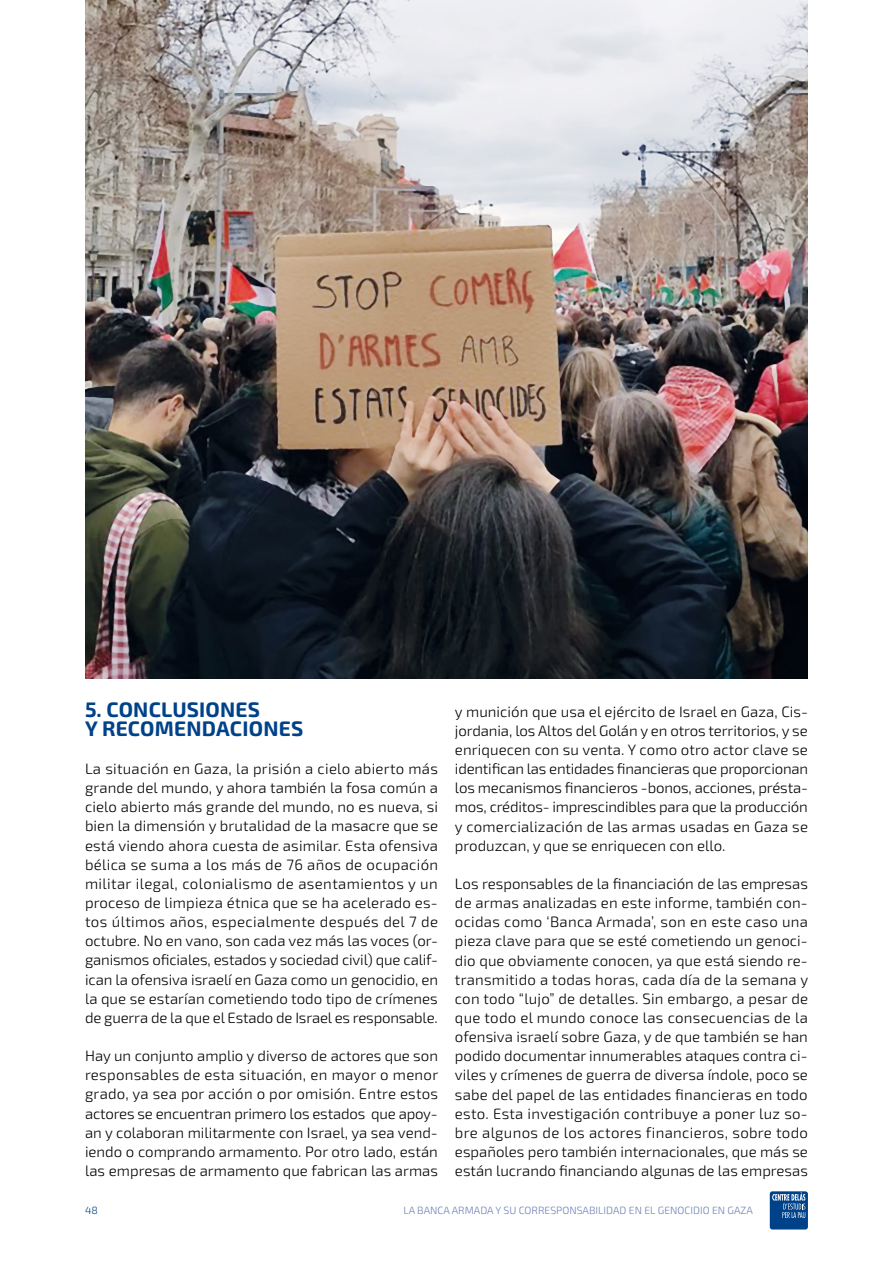
<style>
.page{position:relative;width:893px;height:1263px;background:#fff}
.page>*{position:absolute;margin:0;border:0;box-sizing:border-box;transform-origin:0 0}
.t1{font:700 21px/19.2px "Exo 2.0";letter-spacing:.01em;color:#004289}
.t2{font:300 15px/19.2px "Exo 2.0";color:#000;text-align:justify}
.t3{font:300 10.5px "Exo 2.0";color:#6d80b6}
.t4{font:300 10.5px "Exo 2.0";color:#004289}
</style>
<div class="page">
<div style="left:770px;top:1191px;width:38px;height:38px;background:#004289;border-radius:3px"></div>
<svg style="left:772px;top:1192px;width:33px;height:26px"></svg>
<img style="left:85px;top:0;width:723px;height:678px">
<h1 class="t1" style="left:85px;top:700px;width:220px">5. CONCLUSIONES<br>Y RECOMENDACIONES</h1>
<p class="t2" style="left:85px;top:759px;width:355px">La situación en Gaza, la prisión a cielo abierto más grande del mundo, y ahora también la fosa común a cielo abierto más grande del mundo, no es nueva, si bien la dimensión y brutalidad de la masacre que se está viendo ahora cuesta de asimilar. Esta ofensiva bélica se suma a los más de 76 años de ocupación militar ilegal, colonialismo de asentamientos y un proceso de limpieza étnica que se ha acelerado es&shy;tos últimos años, especialmente después del 7 de octubre. No en vano, son cada vez más las voces (or&shy;ganismos oficiales, estados y sociedad civil) que calif&shy;ican la ofensiva israelí en Gaza como un genocidio, en la que se estarían cometiendo todo tipo de crímenes de guerra de la que el Estado de Israel es responsable.</p>
<p class="t2" style="left:85px;top:1046px;width:355px">Hay un conjunto amplio y diverso de actores que son responsables de esta situación, en mayor o menor grado, ya sea por acción o por omisión. Entre estos actores se encuentran primero los estados que apoy&shy;an y colaboran militarmente con Israel, ya sea vend&shy;iendo o comprando armamento. Por otro lado, están las empresas de armamento que fabrican las armas</p>
<p class="t2" style="left:455px;top:702px;width:355px">y munición que usa el ejército de Israel en Gaza, Cis&shy;jordania, los Altos del Golán y en otros territorios, y se enriquecen con su venta. Y como otro actor clave se identifican las entidades financieras que proporcionan los mecanismos financieros -bonos, acciones, présta&shy;mos, créditos- imprescindibles para que la producción y comercialización de las armas usadas en Gaza se produzcan, y que se enriquecen con ello.</p>
<p class="t2" style="left:455px;top:874px;width:355px">Los responsables de la financiación de las empresas de armas analizadas en este informe, también con&shy;ocidas como ‘Banca Armada’, son en este caso una pieza clave para que se esté cometiendo un genoci&shy;dio que obviamente conocen, ya que está siendo re&shy;transmitido a todas horas, cada día de la semana y con todo “lujo” de detalles. Sin embargo, a pesar de que todo el mundo conoce las consecuencias de la ofensiva israelí sobre Gaza, y de que también se han podido documentar innumerables ataques contra ci&shy;viles y crímenes de guerra de diversa índole, poco se sabe del papel de las entidades financieras en todo esto. Esta investigación contribuye a poner luz so&shy;bre algunos de los actores financieros, sobre todo españoles pero también internacionales, que más se están lucrando financiando algunas de las empresas</p>
<p class="t4" style="left:85px;top:1204px;width:14px">48</p>
<p class="t3" style="left:403px;top:1204px;width:351px">LA BANCA ARMADA Y SU CORRESPONSABILIDAD EN EL GENOCIDIO EN GAZA</p>
</div>
